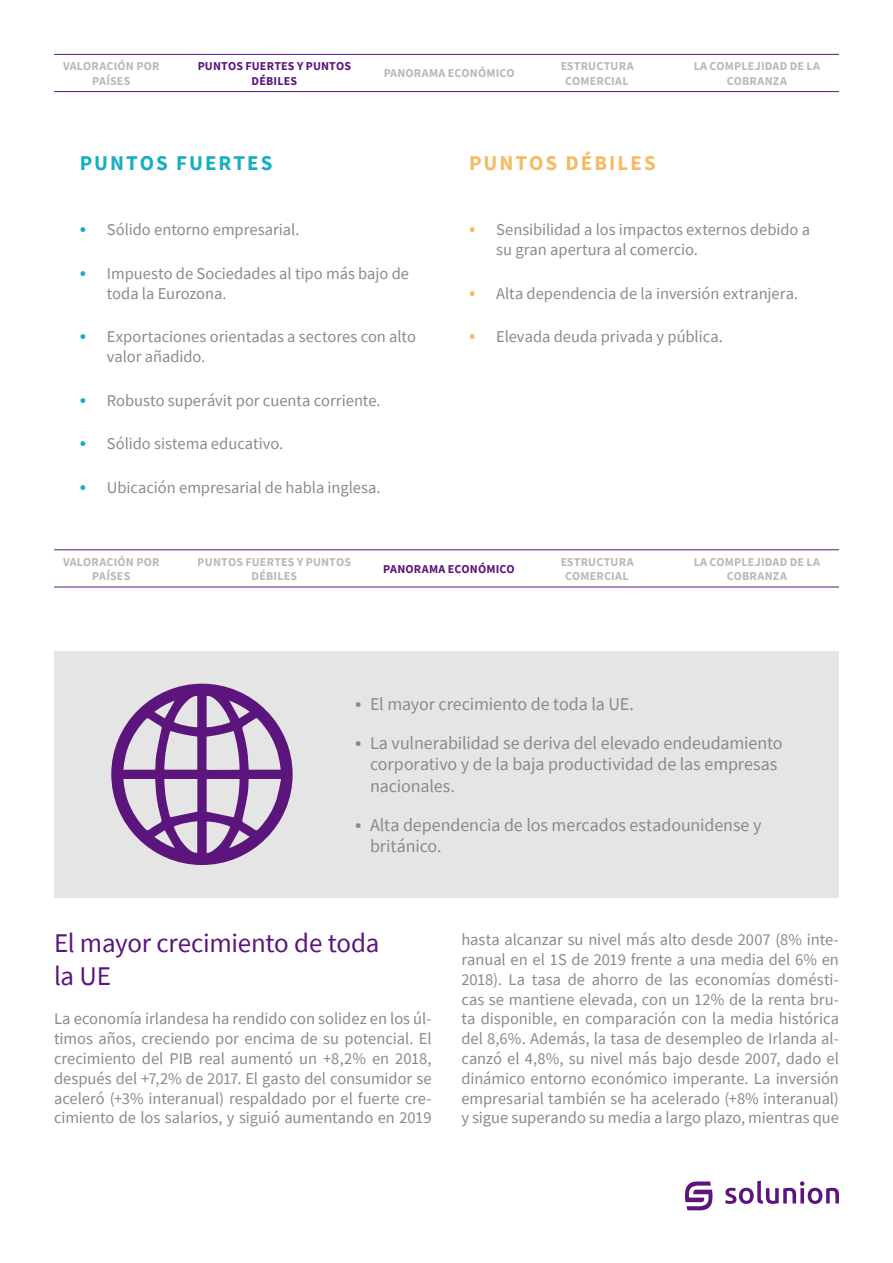
<style>
.page{position:relative;width:893px;height:1263px;background:#fff}
.page>*{position:absolute;margin:0;border:0;box-sizing:border-box;transform-origin:0 0}
.t1{font:27px/32.4px "Source Sans Pro";letter-spacing:-.01em;color:#5c157d}
.t2{font:700 21px "Source Sans Pro";letter-spacing:.095em;color:#17aec4}
.t3{font:700 21px "Source Sans Pro";letter-spacing:.095em;color:#f5bb64}
.t4{font:18px/21.6px "Source Sans Pro";letter-spacing:-.005em;color:#898a8d}
.t5{font:16.5px/19.8px "Source Sans Pro";color:#898a8d}
.t6{font:700 12px/14.4px "Source Sans Pro";letter-spacing:.015em;color:#898a8d;text-align:center}
.t7{font:700 12px/14.4px "Source Sans Pro";letter-spacing:.015em;color:#5c157d;text-align:center}
.s1{font-size:21px;color:#17aec4}
.s2{font-size:21px;color:#f5bb64}
.s3{font-size:21px}
</style>
<div class="page">
<svg style="left:725px;top:1181px;width:114px;height:23px"></svg>
<svg style="left:685px;top:1181px;width:28px;height:29px"></svg>
<div style="left:54px;top:651px;width:785px;height:246px;background:#e6e5e6"></div>
<svg style="left:111px;top:684px;width:182px;height:181px"></svg>
<hr style="left:54px;top:549px;width:785px;height:1px;background:#5c157d">
<hr style="left:54px;top:587px;width:785px;height:1px;background:#5c157d">
<hr style="left:54px;top:54px;width:785px;height:1px;background:#5c157d">
<hr style="left:54px;top:91px;width:785px;height:1px;background:#5c157d">
<p class="t6" style="left:63px;top:59px;width:98px">VALORACIÓN POR<br>PAÍSES</p>
<p class="t6" style="left:383px;top:66px;width:133px">PANORAMA ECONÓMICO</p>
<p class="t7" style="left:198px;top:59px;width:155px">PUNTOS FUERTES Y PUNTOS<br>DÉBILES</p>
<p class="t6" style="left:560px;top:59px;width:75px">ESTRUCTURA<br>COMERCIAL</p>
<p class="t6" style="left:693px;top:59px;width:128px">LA COMPLEJIDAD DE LA<br>COBRANZA</p>
<p class="t2" style="left:80px;top:151px;width:194px">PUNTOS FUERTES</p>
<p class="t3" style="left:469px;top:151px;width:188px">PUNTOS DÉBILES</p>
<p class="t5" style="left:80px;top:220px;width:221px"><span class="s1">•</span> Sólido entorno empresarial.</p>
<p class="t5" style="left:107px;top:264px;width:304px;text-indent:-27px"><span class="s1">•</span> Impuesto de Sociedades al tipo más bajo de toda la Eurozona.</p>
<p class="t5" style="left:107px;top:327px;width:311px;text-indent:-27px"><span class="s1">•</span> Exportaciones orientadas a sectores con alto valor añadido.</p>
<p class="t5" style="left:80px;top:390px;width:302px"><span class="s1">•</span> Robusto superávit por cuenta corriente.</p>
<p class="t5" style="left:80px;top:434px;width:205px"><span class="s1">•</span> Sólido sistema educativo.</p>
<p class="t5" style="left:80px;top:478px;width:302px"><span class="s1">•</span> Ubicación empresarial de habla inglesa.</p>
<p class="t5" style="left:496px;top:220px;width:315px;text-indent:-27px"><span class="s2">•</span> Sensibilidad a los impactos externos debido a su gran apertura al comercio.</p>
<p class="t5" style="left:469px;top:283px;width:331px"><span class="s2">•</span> Alta dependencia de la inversión extranjera.</p>
<p class="t5" style="left:469px;top:327px;width:255px"><span class="s2">•</span> Elevada deuda privada y pública.</p>
<p class="t6" style="left:63px;top:554px;width:98px">VALORACIÓN POR<br>PAÍSES</p>
<p class="t7" style="left:383px;top:562px;width:133px">PANORAMA ECONÓMICO</p>
<p class="t6" style="left:198px;top:554px;width:155px">PUNTOS FUERTES Y PUNTOS<br>DÉBILES</p>
<p class="t6" style="left:560px;top:554px;width:75px">ESTRUCTURA<br>COMERCIAL</p>
<p class="t6" style="left:693px;top:554px;width:128px">LA COMPLEJIDAD DE LA<br>COBRANZA</p>
<p class="t4" style="left:355px;top:693px;width:280px"><span class="s3">•</span> El mayor crecimiento de toda la UE.</p>
<p class="t4" style="left:370px;top:732px;width:414px;text-indent:-15px"><span class="s3">•</span> La vulnerabilidad se deriva del elevado endeudamiento corporativo y de la baja productividad de las empresas nacionales.</p>
<p class="t4" style="left:370px;top:814px;width:393px;text-indent:-15px"><span class="s3">•</span> Alta dependencia de los mercados estadounidense y británico.</p>
<h1 class="t1" style="left:54px;top:927px;width:327px">El mayor crecimiento de toda la UE</h1>
<p class="t5" style="left:54px;top:1009px;width:379px;text-align:justify">La economía irlandesa ha rendido con solidez en los úl&shy;timos años, creciendo por encima de su potencial. El crecimiento del PIB real aumentó un +8,2% en 2018, después del +7,2% de 2017. El gasto del consumidor se aceleró (+3% interanual) respaldado por el fuerte cre&shy;cimiento de los salarios, y siguió aumentando en 2019</p>
<p class="t5" style="left:461px;top:930px;width:379px;text-align:justify">hasta alcanzar su nivel más alto desde 2007 (8% inte&shy;ranual en el 1S de 2019 frente a una media del 6% en 2018). La tasa de ahorro de las economías domésti&shy;cas se mantiene elevada, con un 12% de la renta bru&shy;ta disponible, en comparación con la media histórica del 8,6%. Además, la tasa de desempleo de Irlanda al&shy;canzó el 4,8%, su nivel más bajo desde 2007, dado el dinámico entorno económico imperante. La inversión empresarial también se ha acelerado (+8% interanual) y sigue superando su media a largo plazo, mientras que</p>
</div>
